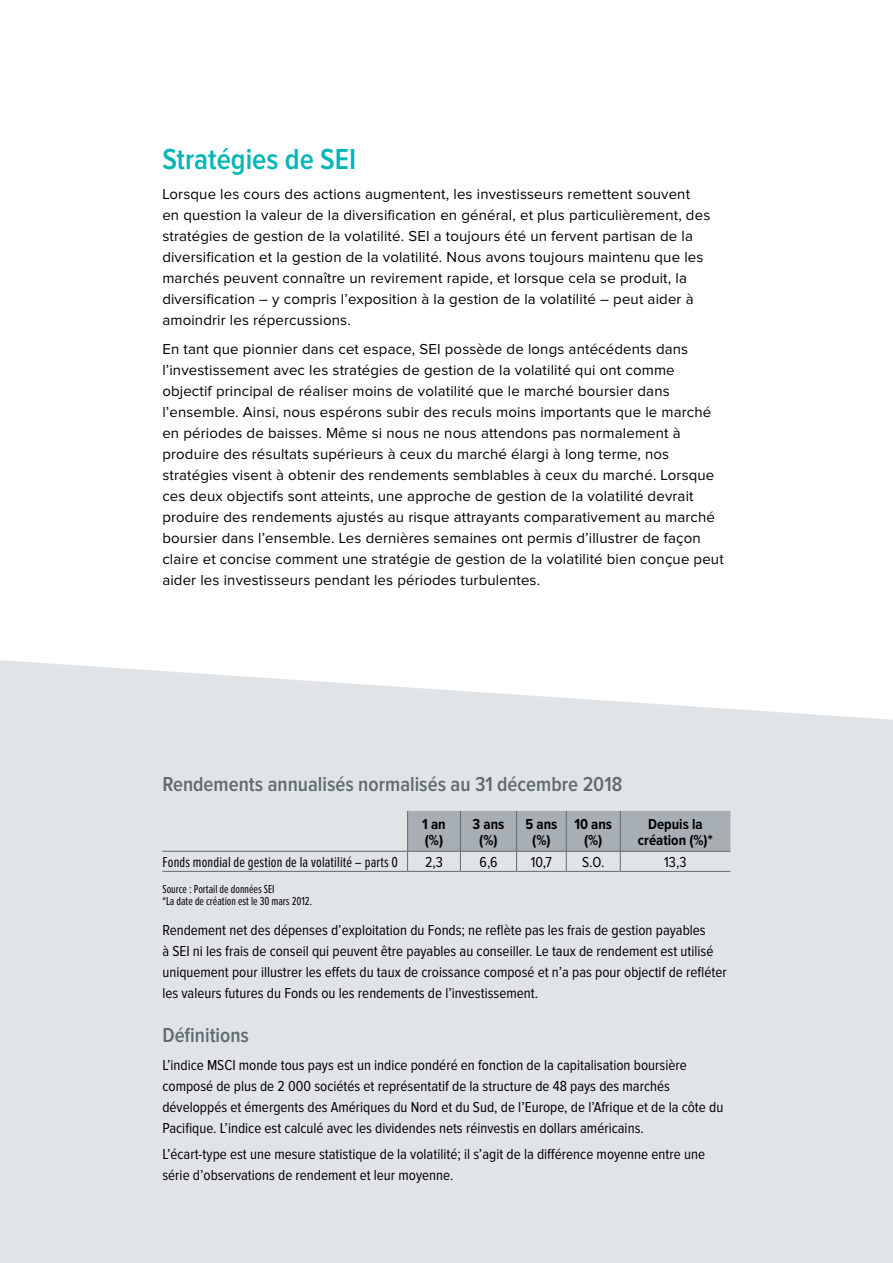
<style>
.page{position:relative;width:893px;height:1263px;background:#fff}
.page>*{position:absolute;margin:0;border:0;box-sizing:border-box;transform-origin:0 0}
.t1{font:600 30px "Proxima Nova Cond";color:#00b6b5}
.t2{font:600 21px "Proxima Nova Cond";color:#606a70}
.t3{font:15px/21px "Proxima Nova";letter-spacing:.01em;color:#000}
.t4{font:15px/21px "Proxima Nova Cond";color:#000}
.t5{font:700 15px/16.5px "Proxima Nova Cond";color:#000;text-align:center}
.t6{font:15px "Proxima Nova Ex Cn";letter-spacing:.01em;color:#000}
.t7{font:12px/12px "Proxima Nova Ex Cn";color:#000}
</style>
<div class="page">
<div style="left:0;top:660px;width:893px;height:603px;background:#e0e4e7"></div>
<hr style="left:162px;top:851px;width:246px;height:1px;background:#606a70">
<hr style="left:162px;top:871px;width:246px;height:1px;background:#606a70">
<hr style="left:408px;top:871px;width:52px;height:1px;background:#606a70">
<hr style="left:460px;top:871px;width:57px;height:1px;background:#606a70">
<hr style="left:517px;top:871px;width:49px;height:1px;background:#606a70">
<hr style="left:566px;top:871px;width:54px;height:1px;background:#606a70">
<hr style="left:620px;top:871px;width:110px;height:1px;background:#606a70">
<svg style="left:407px;top:811px;width:323px;height:60px;background:#b6bdc2"></svg>
<h1 class="t1" style="left:162px;top:143px;width:195px">Stratégies de SEI</h1>
<p class="t3" style="left:162px;top:184px;width:549px">Lorsque les cours des actions augmentent, les investisseurs remettent souvent en question la valeur de la diversification en général, et plus particulièrement, des stratégies de gestion de la volatilité. SEI a toujours été un fervent partisan de la diversification et la gestion de la volatilité. Nous avons toujours maintenu que les marchés peuvent connaître un revirement rapide, et lorsque cela se produit, la diversification – y compris l’exposition à la gestion de la volatilité – peut aider à amoindrir les répercussions.</p>
<p class="t3" style="left:162px;top:340px;width:563px">En tant que pionnier dans cet espace, SEI possède de longs antécédents dans l’investissement avec les stratégies de gestion de la volatilité qui ont comme objectif principal de réaliser moins de volatilité que le marché boursier dans l’ensemble. Ainsi, nous espérons subir des reculs moins importants que le marché en périodes de baisses. Même si nous ne nous attendons pas normalement à produire des résultats supérieurs à ceux du marché élargi à long terme, nos stratégies visent à obtenir des rendements semblables à ceux du marché. Lorsque ces deux objectifs sont atteints, une approche de gestion de la volatilité devrait produire des rendements ajustés au risque attrayants comparativement au marché boursier dans l’ensemble. Les dernières semaines ont permis d’illustrer de façon claire et concise comment une stratégie de gestion de la volatilité bien conçue peut aider les investisseurs pendant les périodes turbulentes.</p>
<h2 class="t2" style="left:162px;top:773px;width:461px">Rendements annualisés normalisés au 31 décembre 2018</h2>
<p class="t5" style="left:422px;top:816px;width:25px;text-align:left">1 an (%)</p>
<p class="t5" style="left:473px;top:816px;width:33px">3 ans (%)</p>
<p class="t5" style="left:525px;top:816px;width:33px">5 ans (%)</p>
<p class="t5" style="left:574px;top:816px;width:39px">10 ans (%)</p>
<p class="t5" style="left:638px;top:816px;width:76px">Depuis la création (%)*</p>
<p class="t6" style="left:162px;top:854px;width:237px">Fonds mondial de gestion de la volatilité – parts O</p>
<p class="t4" style="left:425px;top:852px;width:19px">2,3</p>
<p class="t4" style="left:480px;top:852px;width:19px">6,6</p>
<p class="t4" style="left:531px;top:852px;width:23px">10,7</p>
<p class="t4" style="left:582px;top:852px;width:24px">S.O.</p>
<p class="t4" style="left:664px;top:852px;width:24px">13,3</p>
<p class="t7" style="left:162px;top:883px;width:151px">Source : Portail de données SEI<br>*La date de création est le 30 mars 2012.</p>
<p class="t4" style="left:162px;top:920px;width:566px">Rendement net des dépenses d’exploitation du Fonds; ne reflète pas les frais de gestion payables<br>à SEI ni les frais de conseil qui peuvent être payables au conseiller. Le taux de rendement est utilisé uniquement pour illustrer les effets du taux de croissance composé et n’a pas pour objectif de refléter les valeurs futures du Fonds ou les rendements de l’investissement.</p>
<h2 class="t2" style="left:162px;top:1023px;width:88px">Définitions</h2>
<p class="t4" style="left:162px;top:1055px;width:562px">L’indice MSCI monde tous pays est un indice pondéré en fonction de la capitalisation boursière composé de plus de 2 000 sociétés et représentatif de la structure de 48 pays des marchés développés et émergents des Amériques du Nord et du Sud, de l’Europe, de l’Afrique et de la côte du Pacifique. L’indice est calculé avec les dividendes nets réinvestis en dollars américains.</p>
<p class="t4" style="left:162px;top:1144px;width:544px">L’écart-type est une mesure statistique de la volatilité; il s’agit de la différence moyenne entre une série d’observations de rendement et leur moyenne.</p>
</div>
